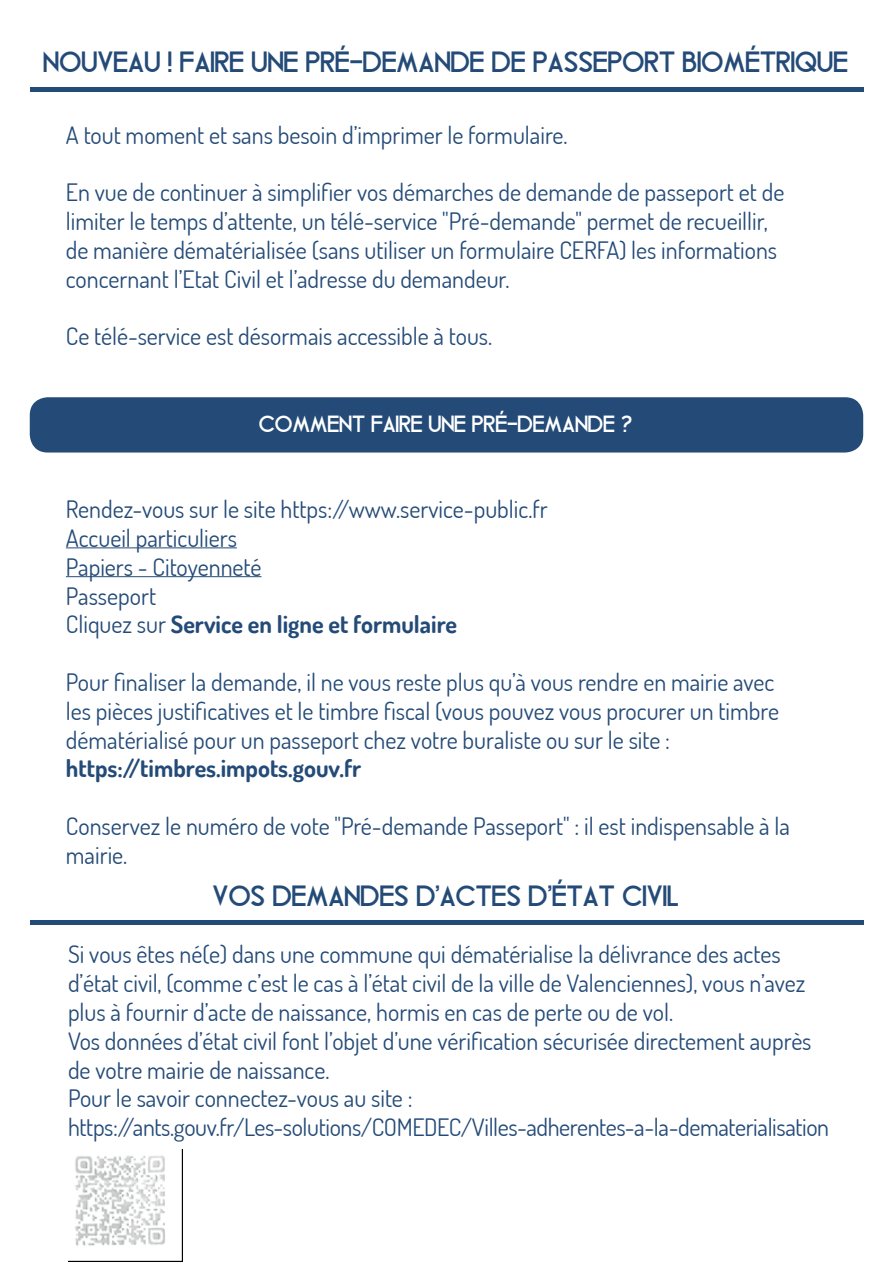
<style>
.page{position:relative;width:893px;height:1263px;background:#fff}
.page>*{position:absolute;margin:0;border:0;box-sizing:border-box;transform-origin:0 0}
.t1{font:30px "Blissful Thinking";color:#244b78}
.t2{font:24px/28.8px "Dosis";color:#244b78}
.t3{font:700 24px "Dosis";color:#244b78}
.t4{font:24px "Blissful Thinking";color:#fff}
.s1{font-weight:700}
</style>
<div class="page">
<div style="left:30px;top:397px;width:833px;height:55px;background:#244b78;border-radius:18px"></div>
<hr style="left:66px;top:548px;width:171px;height:1px;background:#244b78">
<hr style="left:66px;top:576px;width:195px;height:1px;background:#244b78">
<div style="left:30px;top:87px;width:833px;height:5px;background:#244b78"></div>
<hr style="left:30px;top:921px;width:833px;height:4px;background:#244b78">
<img style="left:68px;top:1149px;width:115px;height:113px">
<p class="t1" style="left:44px;top:45px;width:806px">NOUVEAU ! FAIRE UNE PRÉ-DEMANDE DE PASSEPORT BIOMÉTRIQUE</p>
<p class="t2" style="left:66px;top:120px;width:503px">A tout moment et sans besoin d’imprimer le formulaire.</p>
<p class="t2" style="left:66px;top:177px;width:720px">En vue de continuer à simplifier vos démarches de demande de passeport et de limiter le temps d’attente, un télé-service "Pré-demande" permet de recueillir, de manière dématérialisée (sans utiliser un formulaire CERFA) les informations concernant l’Etat Civil et l’adresse du demandeur.</p>
<p class="t2" style="left:66px;top:321px;width:428px">Ce télé-service est désormais accessible à tous.</p>
<p class="t4" style="left:260px;top:410px;width:375px">COMMENT FAIRE UNE PRÉ-DEMANDE ?</p>
<p class="t2" style="left:66px;top:494px;width:483px">Rendez-vous sur le site https://www.service-public.fr<br>Accueil particuliers<br>Papiers - Citoyenneté<br>Passeport<br>Cliquez sur <span class="s1">Service en ligne et formulaire</span></p>
<p class="t2" style="left:66px;top:667px;width:715px">Pour finaliser la demande, il ne vous reste plus qu’à vous rendre en mairie avec les pièces justificatives et le timbre fiscal (vous pouvez vous procurer un timbre dématérialisé pour un passeport chez votre buraliste ou sur le site :</p>
<p class="t3" style="left:66px;top:753px;width:297px">https://timbres.impots.gouv.fr</p>
<p class="t2" style="left:66px;top:811px;width:726px">Conservez le numéro de vote "Pré-demande Passeport" : il est indispensable à la mairie.</p>
<p class="t1" style="left:213px;top:878px;width:468px">VOS DEMANDES D’ACTES D’ÉTAT CIVIL</p>
<p class="t2" style="left:68px;top:939px;width:763px">Si vous êtes né(e) dans une commune qui dématérialise la délivrance des actes d’état civil, (comme c’est le cas à l’état civil de la ville de Valenciennes), vous n’avez plus à fournir d’acte de naissance, hormis en cas de perte ou de vol.<br>Vos données d’état civil font l’objet d’une vérification sécurisée directement auprès de votre mairie de naissance.<br>Pour le savoir connectez-vous au site : https://ants.gouv.fr/Les-solutions/COMEDEC/Villes-adherentes-a-la-dematerialisation</p>
</div>
